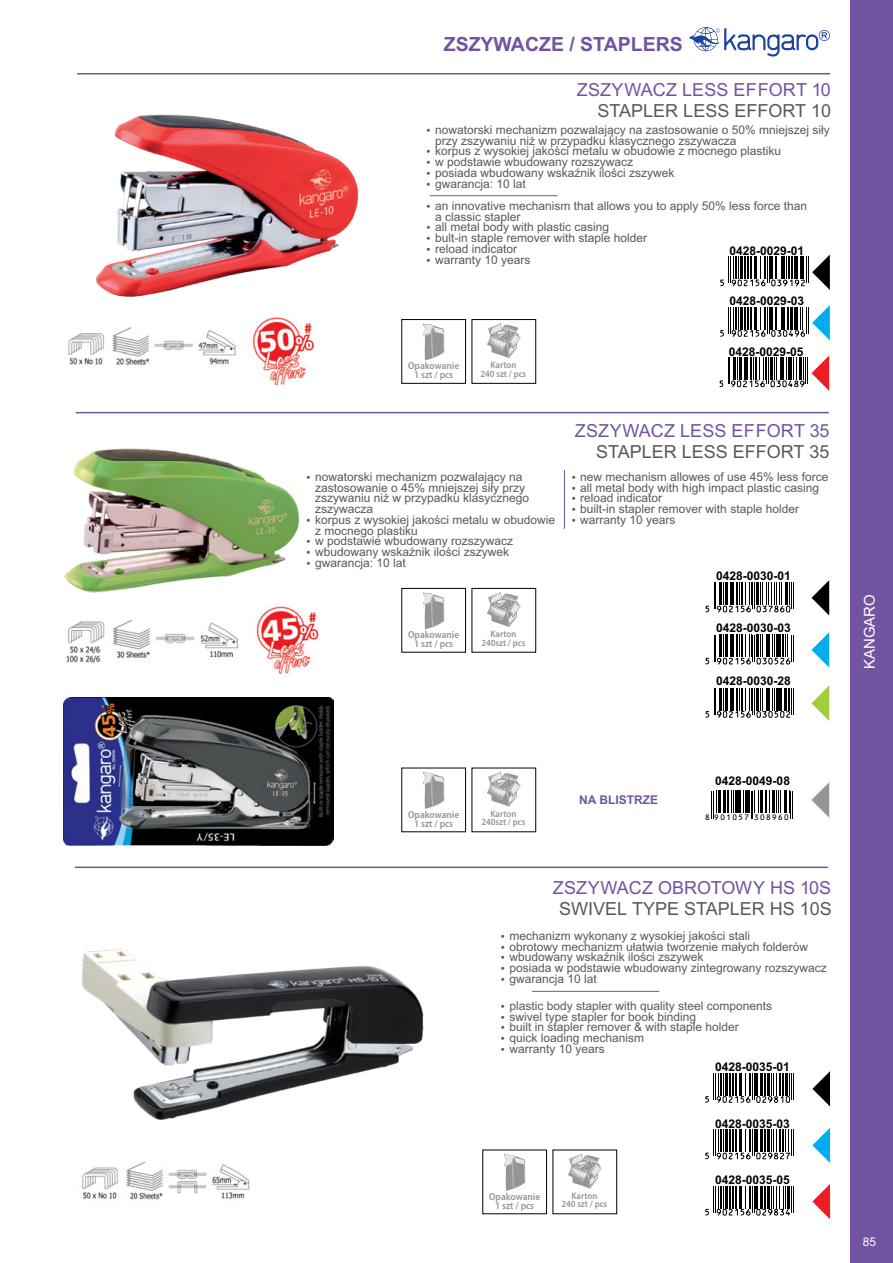
<style>
.page{position:relative;width:893px;height:1263px;background:#fff}
.page>*{position:absolute;margin:0;border:0;box-sizing:border-box;transform-origin:0 0}
.t1{font:700 19.5px "Arial";color:#7253a2}
.t2{font:18px/21px "Arial";color:#7253a2;text-align:right}
.t3{font:18px/21px "Arial";color:#58595b;text-align:center}
.t4{font:15px "Arial";color:#fff}
.t5{font:12px/10.6px "Arial";color:#58595b}
.t6{font:700 12px "Arial";color:#000}
.t7{font:700 12px "Arial";color:#7253a2}
.t8{font:12px "Arial";color:#fff}
.t9{font:600 semi-condensed 10.2px/9.1px "Myriad Pro";color:#939597;text-align:center}
.t10{font:600 semi-condensed 9.45px/8.6px "Myriad Pro";color:#939597;text-align:center}
.t11{font:8.7px "OCRB10 Pitch BT";letter-spacing:.09em;color:#000}
.s1{color:#58595b}
.s2{color:#7253a2}
</style>
<div class="page">
<hr style="left:76px;top:412px;width:753px;height:1px;background:#7253a2">
<hr style="left:77px;top:73px;width:753px;height:1px;background:#7253a2">
<svg style="left:689px;top:27px;width:141px;height:30px"></svg>
<div style="left:850px;top:0;width:43px;height:1263px;background:#7253a2"></div>
<hr style="left:430px;top:195px;width:127px;height:1px;background:#7253a2">
<img style="left:95px;top:114px;width:264px;height:183px">
<img style="left:68px;top:317px;width:246px;height:70px">
<div style="left:401px;top:319px;width:65px;height:65px;border:1px solid #000"></div>
<svg style="left:423px;top:324px;width:22px;height:36px"></svg>
<div style="left:471px;top:319px;width:65px;height:65px;border:1px solid #000"></div>
<svg style="left:487px;top:323px;width:34px;height:35px"></svg>
<img style="left:64px;top:448px;width:236px;height:145px">
<hr style="left:564px;top:470px;width:1px;height:59px;background:#7253a2">
<img style="left:66px;top:619px;width:173px;height:44px">
<img style="left:256px;top:606px;width:64px;height:70px">
<div style="left:401px;top:588px;width:65px;height:65px;border:1px solid #000"></div>
<svg style="left:423px;top:592px;width:22px;height:37px"></svg>
<div style="left:471px;top:588px;width:65px;height:65px;border:1px solid #000"></div>
<svg style="left:487px;top:592px;width:34px;height:35px"></svg>
<hr style="left:75px;top:866px;width:753px;height:2px;background:#7253a2">
<img style="left:81px;top:948px;width:343px;height:173px">
<img style="left:82px;top:1161px;width:168px;height:39px">
<hr style="left:532px;top:991px;width:127px;height:1px;background:#7253a2">
<svg style="left:812px;top:1184px;width:18px;height:35px"></svg>
<svg style="left:705px;top:1186px;width:89px;height:30px"></svg>
<svg style="left:812px;top:1128px;width:18px;height:35px"></svg>
<svg style="left:705px;top:1130px;width:89px;height:30px"></svg>
<svg style="left:812px;top:1071px;width:18px;height:35px"></svg>
<svg style="left:705px;top:1073px;width:89px;height:30px"></svg>
<svg style="left:504px;top:1154px;width:22px;height:37px"></svg>
<svg style="left:568px;top:1153px;width:34px;height:35px"></svg>
<img style="left:64px;top:697px;width:269px;height:148px">
<svg style="left:719px;top:255px;width:111px;height:136px"></svg>
<svg style="left:423px;top:772px;width:22px;height:37px"></svg>
<svg style="left:487px;top:771px;width:34px;height:35px"></svg>
<svg style="left:811px;top:580px;width:18px;height:35px"></svg>
<svg style="left:811px;top:632px;width:18px;height:36px"></svg>
<svg style="left:811px;top:686px;width:18px;height:35px"></svg>
<svg style="left:705px;top:583px;width:89px;height:135px"></svg>
<svg style="left:811px;top:782px;width:18px;height:36px"></svg>
<svg style="left:711px;top:790px;width:10px;height:28px"></svg>
<hr style="left:723px;top:790px;width:3px;height:23px;background:#000">
<hr style="left:727px;top:790px;width:2px;height:23px;background:#000">
<svg style="left:731px;top:790px;width:3px;height:23px"></svg>
<hr style="left:735px;top:790px;width:3px;height:23px;background:#000">
<hr style="left:739px;top:790px;width:2px;height:23px;background:#000">
<svg style="left:743px;top:790px;width:1px;height:23px"></svg>
<hr style="left:745px;top:790px;width:2px;height:23px;background:#000">
<hr style="left:748px;top:790px;width:2px;height:23px;background:#000">
<svg style="left:751px;top:790px;width:19px;height:28px"></svg>
<hr style="left:772px;top:790px;width:3px;height:23px;background:#000">
<svg style="left:776px;top:790px;width:5px;height:23px"></svg>
<hr style="left:784px;top:790px;width:3px;height:23px;background:#000">
<svg style="left:789px;top:790px;width:4px;height:28px"></svg>
<p class="t1" style="left:444px;top:36px;width:241px">ZSZYWACZE / STAPLERS</p>
<p class="t2" style="left:577px;top:81px;width:256px">ZSZYWACZ LESS EFFORT 10<br><span class="s1">STAPLER LESS EFFORT 10</span></p>
<p class="t5" style="left:435px;top:125px;width:396px">nowatorski mechanizm pozwalający na zastosowanie o 50% mniejszej siły przy zszywaniu niż w przypadku klasycznego zszywacza<br>korpus z wysokiej jakości metalu w obudowie z mocnego plastiku<br>w podstawie wbudowany rozszywacz<br>posiada wbudowany wskaźnik ilości zszywek<br>gwarancja: 10 lat</p>
<p class="t5" style="left:435px;top:201px;width:374px">an innovative mechanism that allows you to apply 50% less force than a classic stapler<br>all metal body with plastic casing<br>bult-in staple remover with staple holder<br>reload indicator<br>warranty 10 years</p>
<p class="t6" style="left:729px;top:246px;width:76px">0428-0029-01</p>
<p class="t6" style="left:729px;top:297px;width:76px">0428-0029-03</p>
<p class="t9" style="left:408px;top:362px;width:53px">Opakowanie<br>1 szt / pcs</p>
<p class="t10" style="left:480px;top:362px;width:47px">Karton<br>240 szt / pcs</p>
<p class="t6" style="left:729px;top:347px;width:76px">0428-0029-05</p>
<p class="t2" style="left:575px;top:422px;width:256px">ZSZYWACZ LESS EFFORT 35<br><span class="s1">STAPLER LESS EFFORT 35</span></p>
<p class="t5" style="left:315px;top:472px;width:242px">nowatorski mechanizm pozwalający na zastosowanie o 45% mniejszej siły przy zszywaniu niż w przypadku klasycznego zszywacza<br>korpus z wysokiej jakości metalu w obudowie z mocnego plastiku<br>w podstawie wbudowany rozszywacz wbudowany wskaźnik ilości zszywek gwarancja: 10 lat</p>
<p class="t5" style="left:580px;top:472px;width:250px">new mechanism allowes of use 45% less force all metal body with high impact plastic casing reload indicator<br>built-in stapler remover with staple holder warranty 10 years</p>
<p class="t6" style="left:716px;top:571px;width:76px">0428-0030-01</p>
<p class="t9" style="left:408px;top:631px;width:53px">Opakowanie<br>1 szt / pcs</p>
<p class="t10" style="left:481px;top:631px;width:46px">Karton<br>240szt / pcs</p>
<p class="t6" style="left:716px;top:623px;width:76px">0428-0030-03</p>
<p class="t6" style="left:716px;top:676px;width:76px">0428-0030-28</p>
<p class="t4" style="left:864px;top:669px;width:77px;rotate:-90deg">KANGARO</p>
<p class="t9" style="left:408px;top:810px;width:53px">Opakowanie<br>1 szt / pcs</p>
<p class="t10" style="left:481px;top:810px;width:46px">Karton<br>240szt / pcs</p>
<p class="t7" style="left:579px;top:795px;width:80px">NA BLISTRZE</p>
<p class="t6" style="left:715px;top:776px;width:76px">0428-0049-08</p>
<p class="t11" style="left:705px;top:813px;width:86px">8 901057 308960</p>
<p class="t3" style="left:553px;top:879px;width:281px"><span class="s2">ZSZYWACZ OBROTOWY HS 10S<br></span>SWIVEL TYPE STAPLER HS 10S</p>
<p class="t5" style="left:509px;top:931px;width:319px">mechanizm wykonany z wysokiej jakości stali<br>obrotowy mechanizm ułatwia tworzenie małych folderów wbudowany wskaźnik ilości zszywek<br>posiada w podstawie wbudowany zintegrowany rozszywacz gwarancja 10 lat</p>
<p class="t5" style="left:509px;top:1001px;width:264px">plastic body stapler with quality steel components swivel type stapler for book binding<br>built in stapler remover &amp; with staple holder<br>quick loading mechanism<br>warranty 10 years</p>
<p class="t6" style="left:715px;top:1062px;width:76px">0428-0035-01</p>
<p class="t6" style="left:715px;top:1119px;width:76px">0428-0035-03</p>
<p class="t9" style="left:489px;top:1192px;width:53px">Opakowanie<br>1 szt / pcs</p>
<p class="t10" style="left:561px;top:1192px;width:47px">Karton<br>240 szt / pcs</p>
<p class="t6" style="left:715px;top:1175px;width:76px">0428-0035-05</p>
<p class="t8" style="left:863px;top:1237px;width:15px">85</p>
</div>
